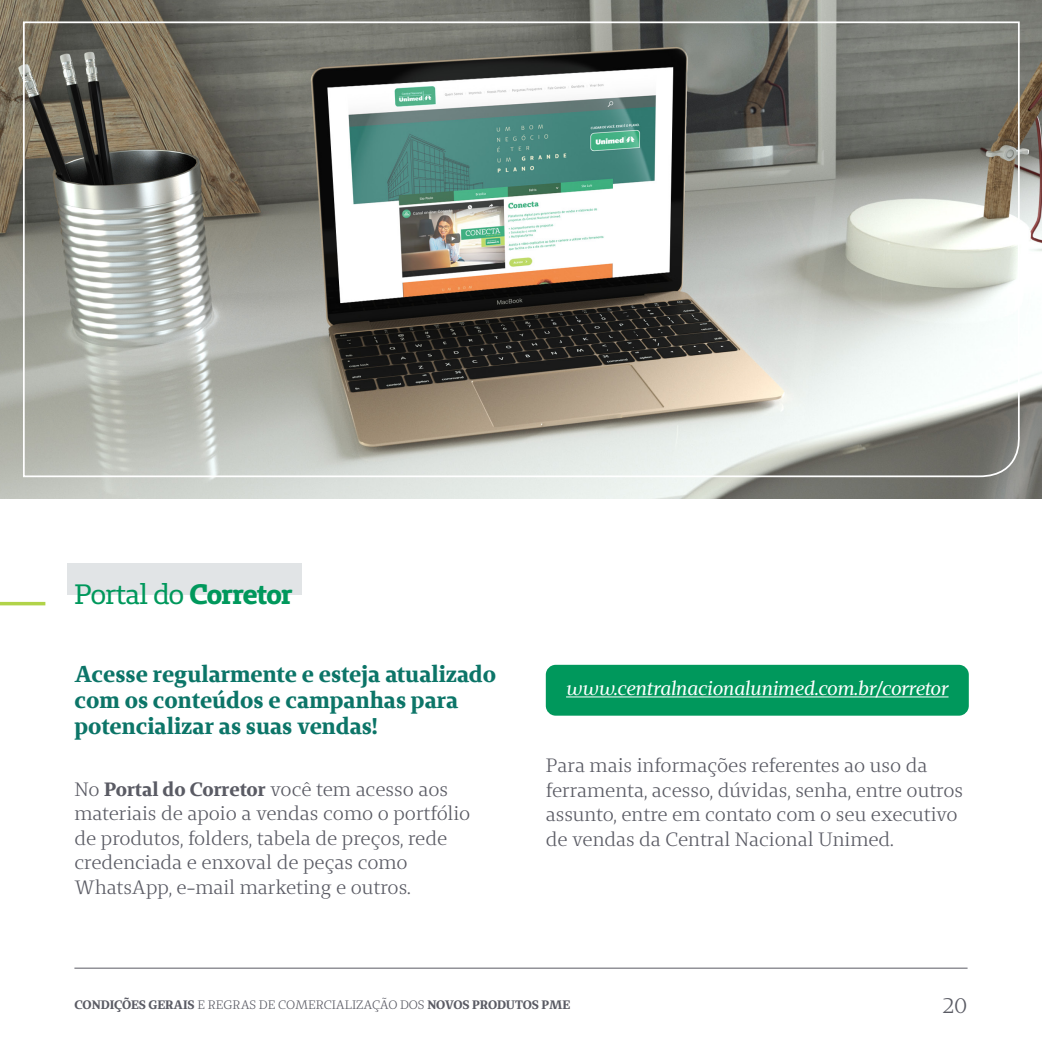
<style>
.page{position:relative;width:1042px;height:1042px;background:#fff}
.page>*{position:absolute;margin:0;border:0;box-sizing:border-box;transform-origin:0 0}
.t1{font:28px "Unimed Slab";letter-spacing:-.025em;color:#00985c}
.t2{font:700 22.75px/26.2px "Unimed Serif";color:#0c7568}
.t3{font:21px "Unimed Serif";color:#5a5b64}
.t4{font:19.25px/24.5px "Unimed Serif";color:#5a5b64}
.t5{font:italic 19.25px "Unimed Serif";letter-spacing:-.025em;color:#fff}
.t6{font:700 12.25px "Unimed Serif";letter-spacing:-.005em;color:#5a5b64}
.s1{font-weight:700}
.s2{font-weight:400}
</style>
<div class="page">
<hr style="left:74px;top:968px;width:893px;height:1px;background:#5a5b64">
<div style="left:546px;top:665px;width:423px;height:50px;background:#00985c;border-radius:10px"></div>
<div style="left:67px;top:563px;width:234px;height:32px;background:#e1e4e6"></div>
<hr style="left:0;top:602px;width:45px;height:3px;background:#b1d349">
<hr style="left:566px;top:696px;width:382px;height:1px;background:#fff">
<img style="left:0;top:0;width:1042px;height:499px">
<svg style="left:22px;top:21px;width:1000px;height:457px;background:#979a92"></svg>
<p class="t1" style="left:74px;top:576px;width:220px">Portal do <span class="s1">Corretor</span></p>
<p class="t2" style="left:74px;top:660px;width:423px">Acesse regularmente e esteja atualizado com os conteúdos e campanhas para potencializar as suas vendas!</p>
<p class="t4" style="left:74px;top:776px;width:397px">No <span class="s1">Portal do Corretor</span> você tem acesso aos materiais de apoio a vendas como o portfólio de produtos, folders, tabela de preços, rede credenciada e enxoval de peças como WhatsApp, e-mail marketing e outros.</p>
<p class="t5" style="left:566px;top:676px;width:384px">www.centralnacionalunimed.com.br/corretor</p>
<p class="t4" style="left:546px;top:753px;width:419px">Para mais informações referentes ao uso da ferramenta, acesso, dúvidas, senha, entre outros assunto, entre em contato com o seu executivo de vendas da Central Nacional Unimed.</p>
<p class="t6" style="left:74px;top:996px;width:497px">CONDIÇÕES GERAIS <span class="s2">E REGRAS DE COMERCIALIZAÇÃO DOS</span> NOVOS PRODUTOS PME</p>
<p class="t3" style="left:942px;top:992px;width:27px">20</p>
</div>
